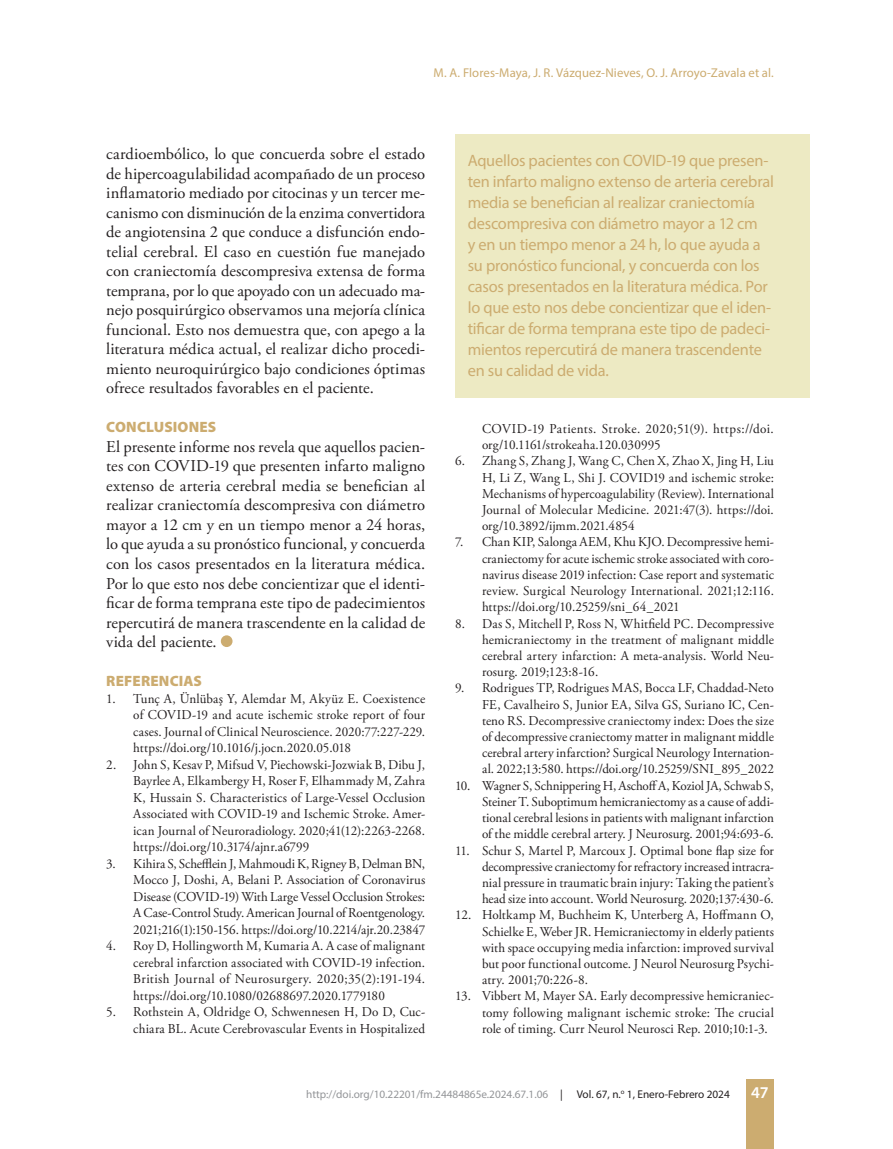
<style>
.page{position:relative;width:893px;height:1149px;background:#fff}
.page>*{position:absolute;margin:0;border:0;box-sizing:border-box;transform-origin:0 0}
.PP{font:16.5px/19.5px "Adobe Garamond Pro";color:#231f20;text-align:justify}
.Entr__CC_Radiológico{font:16.5px/21px "Myriad Pro";letter-spacing:-.015em;color:#ccac70}
.t1{font:600 16.5px "Myriad Pro";color:#fff}
.TAI_C_Radiológicos{font:900 15px "Myriad Pro";letter-spacing:.01em;color:#ccac70}
.t2{font:13.5px/16.2px "Adobe Garamond Pro";letter-spacing:.005em;color:#231f20;text-align:justify}
.CD_C_Radiológico{font:12.75px "Myriad Pro";letter-spacing:.005em;color:#ccac70}
.DOI_derecho{font:11.25px "Myriad Pro";color:#939598}
.t3{font:11.25px "Myriad Pro";color:#231f20}
</style>
<div class="page">
<div style="left:746px;top:1078px;width:28px;height:70px;background:#ccac70"></div>
<div style="left:221px;top:635px;width:12px;height:12px;background:#ccac70;border-radius:50%"></div>
<div style="left:455px;top:134px;width:355px;height:263px;background:#edeac3"></div>
<p class="CD_C_Radiológico" style="left:434px;top:64px;width:342px">M. A. Flores-Maya, J. R. Vázquez-Nieves, O. J. Arroyo-Zavala et al.</p>
<p class="PP" style="left:106px;top:145px;width:320px">cardioembólico, lo que concuerda sobre el estado de hipercoagulabilidad acompañado de un proceso inflamatorio mediado por citocinas y un tercer me&shy;canismo con disminución de la enzima convertidora de angiotensina 2 que conduce a disfunción endo&shy;telial cerebral. El caso en cuestión fue manejado con craniectomía descompresiva extensa de forma temprana, por lo que apoyado con un adecuado ma&shy;nejo posquirúrgico observamos una mejoría clínica funcional. Esto nos demuestra que, con apego a la literatura médica actual, el realizar dicho procedi&shy;miento neuroquirúrgico bajo condiciones óptimas ofrece resultados favorables en el paciente.</p>
<p class="TAI_C_Radiológicos" style="left:106px;top:418px;width:111px">CONCLUSIONES</p>
<p class="PP" style="left:106px;top:437px;width:320px">El presente informe nos revela que aquellos pacien&shy;tes con COVID-19 que presenten infarto maligno extenso de arteria cerebral media se benefician al realizar craniectomía descompresiva con diámetro mayor a 12 cm y en un tiempo menor a 24 horas, lo que ayuda a su pronóstico funcional, y concuerda con los casos presentados en la literatura médica.<br>Por lo que esto nos debe concientizar que el identi&shy;ficar de forma temprana este tipo de padecimientos repercutirá de manera trascendente en la calidad de vida del paciente.</p>
<p class="TAI_C_Radiológicos" style="left:106px;top:672px;width:97px">REFERENCIAS</p>
<p class="t2" style="left:133px;top:690px;width:293px;text-indent:-27px">1. Tunç A, Ünlübaş Y, Alemdar M, Akyüz E. Coexistence of COVID-19 and acute ischemic stroke report of four cases. Journal of Clinical Neuroscience. 2020:77:227-229. https://doi.org/10.1016/j.jocn.2020.05.018</p>
<p class="t2" style="left:133px;top:756px;width:293px;text-indent:-27px">2. John S, Kesav P, Mifsud V, Piechowski-Jozwiak B, Dibu J, Bayrlee A, Elkambergy H, Roser F, Elhammady M, Zahra K, Hussain S. Characteristics of Large-Vessel Occlusion Associated with COVID-19 and Ischemic Stroke. Amer&shy;ican Journal of Neuroradiology. 2020;41(12):2263-2268. https://doi.org/10.3174/ajnr.a6799</p>
<p class="t2" style="left:133px;top:855px;width:293px;text-indent:-27px">3. Kihira S, Schefflein J, Mahmoudi K, Rigney B, Delman BN, Mocco J, Doshi, A, Belani P. Association of Coronavirus Disease (COVID-19) With Large Vessel Occlusion Strokes:<br>A Case-Control Study. American Journal of Roentgenology.<br>2021;216(1):150-156. https://doi.org/10.2214/ajr.20.23847</p>
<p class="t2" style="left:133px;top:937px;width:293px;text-indent:-27px">4. Roy D, Hollingworth M, Kumaria A. A case of malignant cerebral infarction associated with COVID-19 infection.<br>British Journal of Neurosurgery. 2020;35(2):191-194. https://doi.org/10.1080/02688697.2020.1779180</p>
<p class="t2" style="left:106px;top:1003px;width:320px;text-align:right">5. Rothstein A, Oldridge O, Schwennesen H, Do D, Cuc&shy;chiara BL. Acute Cerebrovascular Events in Hospitalized</p>
<p class="Entr__CC_Radiológico" style="left:468px;top:150px;width:308px">Aquellos pacientes con COVID-19 que presen&shy;ten infarto maligno extenso de arteria cerebral media se benefician al realizar craniectomía descompresiva con diámetro mayor a 12 cm<br>y en un tiempo menor a 24 h, lo que ayuda a su pronóstico funcional, y concuerda con los casos presentados en la literatura médica. Por lo que esto nos debe concientizar que el iden&shy;tificar de forma temprana este tipo de padeci&shy;mientos repercutirá de manera trascendente en su calidad de vida.</p>
<p class="t2" style="left:482px;top:421px;width:293px">COVID-19 Patients. Stroke. 2020;51(9). https://doi. org/10.1161/strokeaha.120.030995</p>
<p class="t2" style="left:482px;top:453px;width:293px;text-indent:-27px">6. Zhang S, Zhang J, Wang C, Chen X, Zhao X, Jing H, Liu H, Li Z, Wang L, Shi J. COVID19 and ischemic stroke:<br>Mechanisms of hypercoagulability (Review). International Journal of Molecular Medicine. 2021:47(3). https://doi. org/10.3892/ijmm.2021.4854</p>
<p class="t2" style="left:482px;top:534px;width:293px;text-indent:-27px">7. Chan KIP, Salonga AEM, Khu KJO. Decompressive hemi&shy;craniectomy for acute ischemic stroke associated with coro&shy;navirus disease 2019 infection: Case report and systematic review. Surgical Neurology International. 2021;12:116. https://doi.org/10.25259/sni_64_2021</p>
<p class="t2" style="left:482px;top:615px;width:293px;text-indent:-27px">8. Das S, Mitchell P, Ross N, Whitfield PC. Decompressive hemicraniectomy in the treatment of malignant middle cerebral artery infarction: A meta-analysis. World Neu&shy;rosurg. 2019;123:8-16.</p>
<p class="t2" style="left:482px;top:680px;width:293px;text-indent:-27px">9. Rodrigues TP, Rodrigues MAS, Bocca LF, Chaddad-Neto FE, Cavalheiro S, Junior EA, Silva GS, Suriano IC, Cen&shy;teno RS. Decompressive craniectomy index: Does the size of decompressive craniectomy matter in malignant middle cerebral artery infarction? Surgical Neurology Internation&shy;al. 2022;13:580. https://doi.org/10.25259/SNI_895_2022</p>
<p class="t2" style="left:482px;top:777px;width:293px;text-indent:-27px">10. Wagner S, Schnippering H, Aschoff A, Koziol JA, Schwab S, Steiner T. Suboptimum hemicraniectomy as a cause of addi&shy;tional cerebral lesions in patients with malignant infarction of the middle cerebral artery. J Neurosurg. 2001;94:693-6.</p>
<p class="t2" style="left:482px;top:842px;width:293px;text-indent:-27px">11. Schur S, Martel P, Marcoux J. Optimal bone flap size for decompressive craniectomy for refractory increased intracra&shy;nial pressure in traumatic brain injury: Taking the patient’s head size into account. World Neurosurg. 2020;137:430-6.</p>
<p class="t2" style="left:482px;top:907px;width:293px;text-indent:-27px">12. Holtkamp M, Buchheim K, Unterberg A, Hoffmann O, Schielke E, Weber JR. Hemicraniectomy in elderly patients with space occupying media infarction: improved survival but poor functional outcome. J Neurol Neurosurg Psychi&shy;atry. 2001;70:226-8.</p>
<p class="t2" style="left:482px;top:988px;width:293px;text-indent:-27px">13. Vibbert M, Mayer SA. Early decompressive hemicraniec&shy;tomy following malignant ischemic stroke: The crucial role of timing. Curr Neurol Neurosci Rep. 2010;10:1-3.</p>
<p class="DOI_derecho" style="left:306px;top:1086px;width:243px">http://doi.org/10.22201/fm.24484865e.2024.67.1.06</p>
<p class="t3" style="left:560px;top:1086px;width:171px">| Vol. 67, n.<sup>o</sup> 1, Enero-Febrero 2024</p>
<p class="t1" style="left:751px;top:1081px;width:19px">47</p>
</div>
